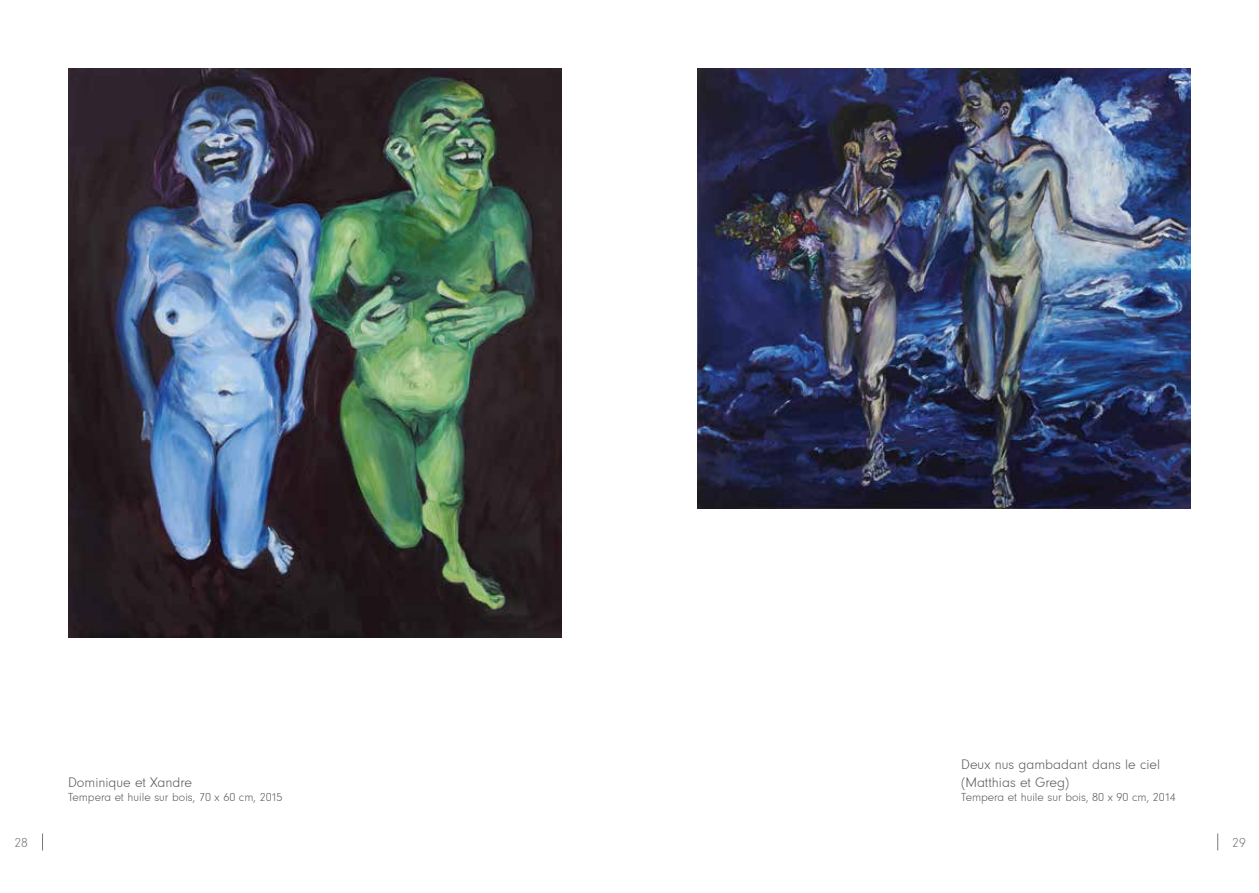
<style>
.page{position:relative;width:1259px;height:893px;background:#fff}
.page>*{position:absolute;margin:0;border:0;box-sizing:border-box;transform-origin:0 0}
.t1{font:14.25px/18px "Neuzeit Gro T Ligh";color:#58595b}
.t2{font:13.5px "Neuzeit Gro T Ligh";color:#77787b}
.t3{font:12px "Neuzeit Gro T Ligh";color:#58595b}
</style>
<div class="page">
<svg style="left:1217px;top:833px;width:1px;height:17px"></svg>
<img style="left:697px;top:68px;width:494px;height:440px">
<img style="left:68px;top:69px;width:493px;height:568px">
<svg style="left:42px;top:833px;width:1px;height:17px"></svg>
<p class="t2" style="left:15px;top:835px;width:15px">28</p>
<p class="t1" style="left:68px;top:773px;width:125px">Dominique et Xandre</p>
<p class="t3" style="left:68px;top:791px;width:216px">Tempera et huile sur bois, 70 x 60 cm, 2015</p>
<p class="t1" style="left:961px;top:755px;width:200px">Deux nus gambadant dans le ciel (Matthias et Greg)</p>
<p class="t3" style="left:961px;top:791px;width:216px">Tempera et huile sur bois, 80 x 90 cm, 2014</p>
<p class="t2" style="left:1232px;top:835px;width:15px">29</p>
</div>
